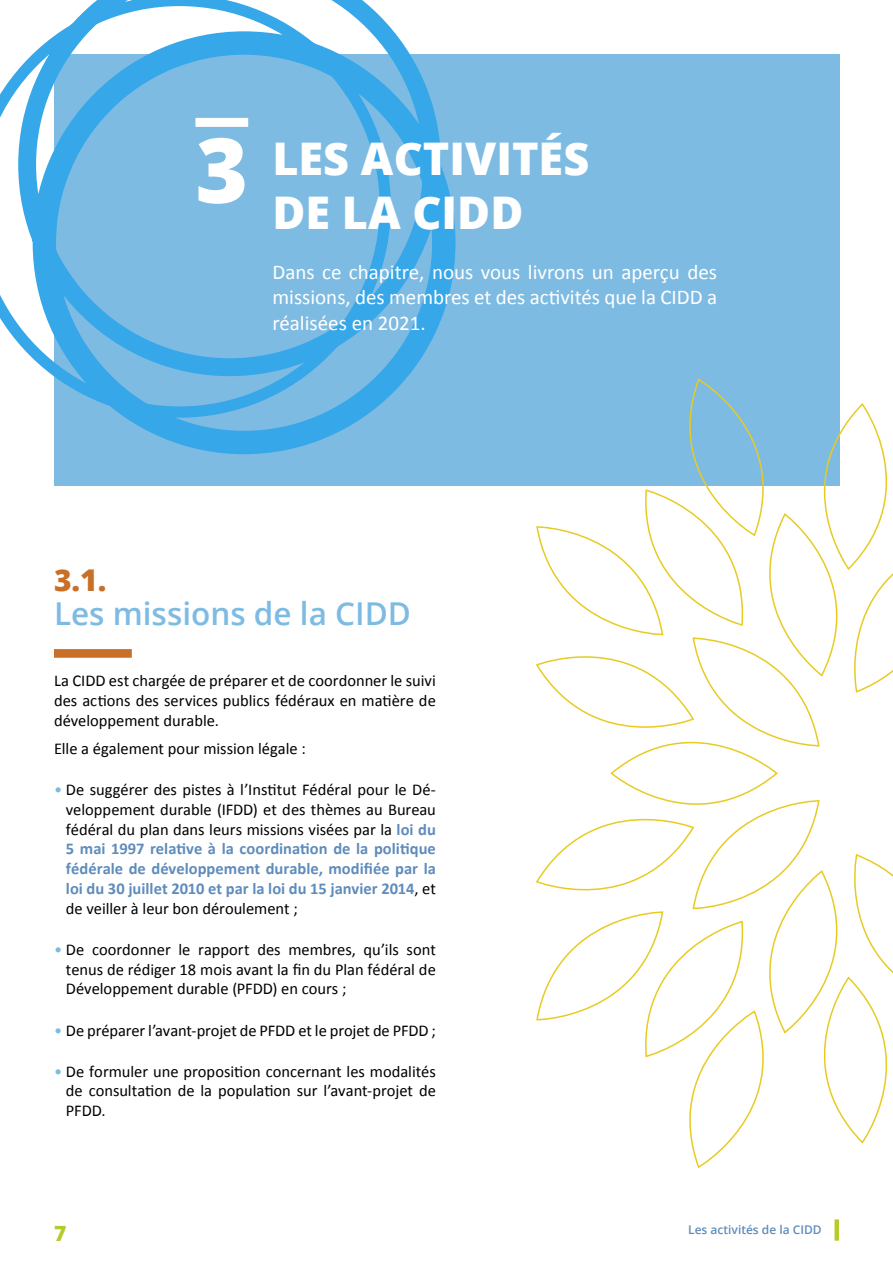
<style>
.page{position:relative;width:893px;height:1263px;background:#fff}
.page>*{position:absolute;margin:0;border:0;box-sizing:border-box;transform-origin:0 0}
.t1{font:800 45px/54px "Open Sans";color:#fff;text-align:center}
.t2{font:600 31.5px "Open Sans";color:#7ebbe3}
.t3{font:800 30px "Open Sans";color:#c86f28}
.t4{font:21px/25.2px "Calibri";color:#fff;text-align:justify}
.t5{font:800 21px "Open Sans";color:#b7ca2c}
.t6{font:16.5px/19.8px "Calibri";letter-spacing:-.005em;color:#000;text-align:justify}
.t7{font:600 12px "Open Sans";color:#5f8cbb}
.s1{font-size:90px}
.s2{color:#7ebbe3}
.s3{font-weight:700;color:#5f8cbb}
</style>
<div class="page">
<div style="left:54px;top:54px;width:786px;height:431px;background:#7ebbe3"></div>
<div style="left:834px;top:1219px;width:5px;height:22px;background:#b7ca2c"></div>
<div style="left:54px;top:649px;width:78px;height:9px;background:#c86f28"></div>
<svg style="left:0;top:0;width:455px;height:454px"></svg>
<div style="left:195px;top:118px;width:53px;height:9px;background:#fff"></div>
<svg style="left:535px;top:378px;width:358px;height:790px"></svg>
<h1 class="t1" style="left:195px;top:129px;width:395px"><span class="s1">3</span> LES ACTIVITÉS<br>DE LA CIDD</h1>
<p class="t4" style="left:272px;top:259px;width:446px">Dans ce chapitre, nous vous livrons un aperçu des missions, des membres et des activités que la CIDD a réalisées en 2021.</p>
<h3 class="t3" style="left:54px;top:557px;width:54px">3.1.</h3>
<h2 class="t2" style="left:54px;top:592px;width:358px">Les missions de la CIDD</h2>
<p class="t6" style="left:54px;top:670px;width:383px">La CIDD est chargée de préparer et de coordonner le suivi des actions des services publics fédéraux en matière de développement durable.</p>
<p class="t6" style="left:54px;top:738px;width:253px">Elle a également pour mission légale :</p>
<p class="t6" style="left:66px;top:779px;width:371px;text-indent:-12px"><span class="s2">•</span> De suggérer des pistes à l’Institut Fédéral pour le Dé&shy;veloppement durable (IFDD) et des thèmes au Bureau fédéral du plan dans leurs missions visées par la <span class="s3">loi du 5 mai 1997 relative à la coordination de la politique fédérale de développement durable, modifiée par la loi du 30 juillet 2010 et par la loi du 15 janvier 2014</span>, et de veiller à leur bon déroulement ;</p>
<p class="t6" style="left:66px;top:939px;width:371px;text-indent:-12px"><span class="s2">•</span> De coordonner le rapport des membres, qu’ils sont tenus de rédiger 18 mois avant la fin du Plan fédéral de Développement durable (PFDD) en cours ;</p>
<p class="t6" style="left:54px;top:1019px;width:383px"><span class="s2">•</span> De préparer l’avant-projet de PFDD et le projet de PFDD ;</p>
<p class="t6" style="left:66px;top:1060px;width:371px;text-indent:-12px"><span class="s2">•</span> De formuler une proposition concernant les modalités de consultation de la population sur l’avant-projet de PFDD.</p>
<p class="t5" style="left:54px;top:1217px;width:14px">7</p>
<p class="t7" style="left:688px;top:1222px;width:135px">Les activités de la CIDD</p>
</div>
